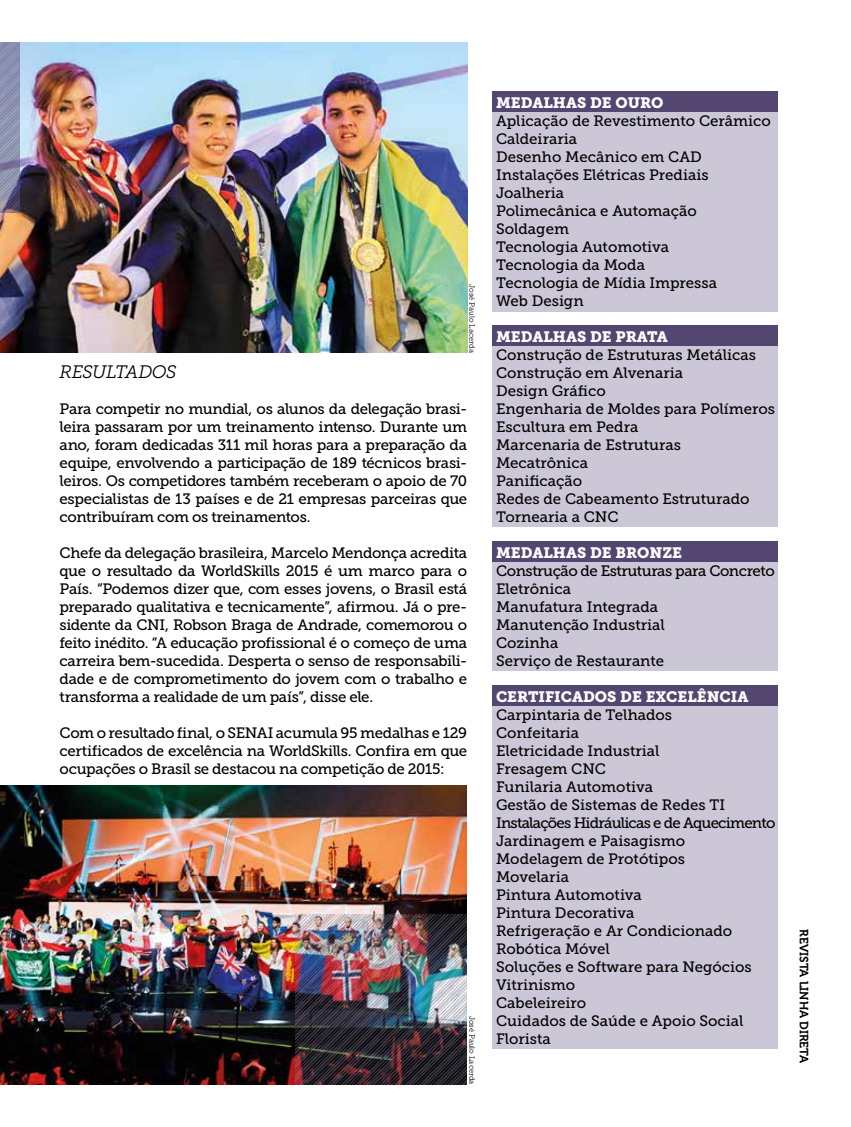
<style>
.page{position:relative;width:851px;height:1127px;background:#fff}
.page>*{position:absolute;margin:0;border:0;box-sizing:border-box;transform-origin:0 0}
.t1{font:italic 18px "Museo Slab 300";letter-spacing:-.025em;color:#000}
.t2{font:15px/18px "Museo Slab 500";color:#000}
.t3{font:15px "Museo Slab 900";color:#fff}
.t4{font:12px "Museo 700";color:#000}
.t5{font:7.5px "Museo Slab 300";color:#000}
</style>
<div class="page">
<div style="left:492px;top:91px;width:285px;height:21px;background:#534670"></div>
<div style="left:492px;top:325px;width:285px;height:21px;background:#534670"></div>
<div style="left:492px;top:541px;width:285px;height:21px;background:#534670"></div>
<div style="left:492px;top:685px;width:285px;height:21px;background:#534670"></div>
<div style="left:492px;top:112px;width:285px;height:199px;background:#ccc7d7"></div>
<div style="left:492px;top:346px;width:285px;height:180px;background:#ccc7d7"></div>
<div style="left:492px;top:562px;width:285px;height:109px;background:#ccc7d7"></div>
<div style="left:492px;top:706px;width:285px;height:342px;background:#ccc7d7"></div>
<img style="left:0;top:43px;width:467px;height:310px">
<img style="left:0;top:785px;width:467px;height:299px">
<img style="left:295px;top:914px;width:172px;height:170px">
<svg style="left:0;top:43px;width:19px;height:170px;background:#878aa8"></svg>
<p class="t5" style="left:476px;top:284px;width:70px;rotate:90deg">José Paulo Lacerda</p>
<p class="t1" style="left:60px;top:362px;width:118px">RESULTADOS</p>
<p class="t2" style="left:60px;top:400px;width:409px;text-align:justify">Para competir no mundial, os alunos da delegação brasi&shy;leira passaram por um treinamento intenso. Durante um ano, foram dedicadas 311 mil horas para a preparação da equipe, envolvendo a participação de 189 técnicos brasi&shy;leiros. Os competidores também receberam o apoio de 70 especialistas de 13 países e de 21 empresas parceiras que contribuíram com os treinamentos.</p>
<p class="t2" style="left:60px;top:544px;width:409px;text-align:justify">Chefe da delegação brasileira, Marcelo Mendonça acredita que o resultado da WorldSkills 2015 é um marco para o País. “Podemos dizer que, com esses jovens, o Brasil está preparado qualitativa e tecnicamente”, afirmou. Já o pre&shy;sidente da CNI, Robson Braga de Andrade, comemorou o feito inédito. “A educação profissional é o começo de uma carreira bem-sucedida. Desperta o senso de responsabili&shy;dade e de comprometimento do jovem com o trabalho e transforma a realidade de um país”, disse ele.</p>
<p class="t2" style="left:60px;top:724px;width:409px;text-align:justify">Com o resultado final, o SENAI acumula 95 medalhas e 129 certificados de excelência na WorldSkills. Confira em que ocupações o Brasil se destacou na competição de 2015:</p>
<p class="t5" style="left:476px;top:1015px;width:70px;rotate:90deg">José Paulo Lacerda</p>
<p class="t3" style="left:496px;top:94px;width:169px">MEDALHAS DE OURO</p>
<p class="t2" style="left:496px;top:112px;width:276px">Aplicação de Revestimento Cerâmico<br>Caldeiraria<br>Desenho Mecânico em CAD<br>Instalações Elétricas Prediais<br>Joalheria<br>Polimecânica e Automação<br>Soldagem<br>Tecnologia Automotiva<br>Tecnologia da Moda<br>Tecnologia de Mídia Impressa<br>Web Design</p>
<p class="t3" style="left:496px;top:328px;width:173px">MEDALHAS DE PRATA</p>
<p class="t2" style="left:496px;top:346px;width:280px">Construção de Estruturas Metálicas<br>Construção em Alvenaria<br>Design Gráfico<br>Engenharia de Moldes para Polímeros<br>Escultura em Pedra<br>Marcenaria de Estruturas<br>Mecatrônica<br>Panificação<br>Redes de Cabeamento Estruturado<br>Tornearia a CNC</p>
<p class="t3" style="left:496px;top:544px;width:187px">MEDALHAS DE BRONZE</p>
<p class="t2" style="left:496px;top:562px;width:280px">Construção de Estruturas para Concreto<br>Eletrônica<br>Manufatura Integrada<br>Manutenção Industrial<br>Cozinha<br>Serviço de Restaurante</p>
<p class="t3" style="left:496px;top:688px;width:254px">CERTIFICADOS DE EXCELÊNCIA</p>
<p class="t2" style="left:496px;top:706px;width:281px">Carpintaria de Telhados<br>Confeitaria<br>Eletricidade Industrial<br>Fresagem CNC<br>Funilaria Automotiva<br>Gestão de Sistemas de Redes TI<br>Instalações Hidráulicas e de Aquecimento<br>Jardinagem e Paisagismo<br>Modelagem de Protótipos<br>Movelaria<br>Pintura Automotiva<br>Pintura Decorativa<br>Refrigeração e Ar Condicionado<br>Robótica Móvel<br>Soluções e Software para Negócios<br>Vitrinismo<br>Cabeleireiro<br>Cuidados de Saúde e Apoio Social<br>Florista</p>
<p class="t4" style="left:810px;top:929px;width:135px;rotate:90deg">REVISTA LINHA DIRETA</p>
</div>
